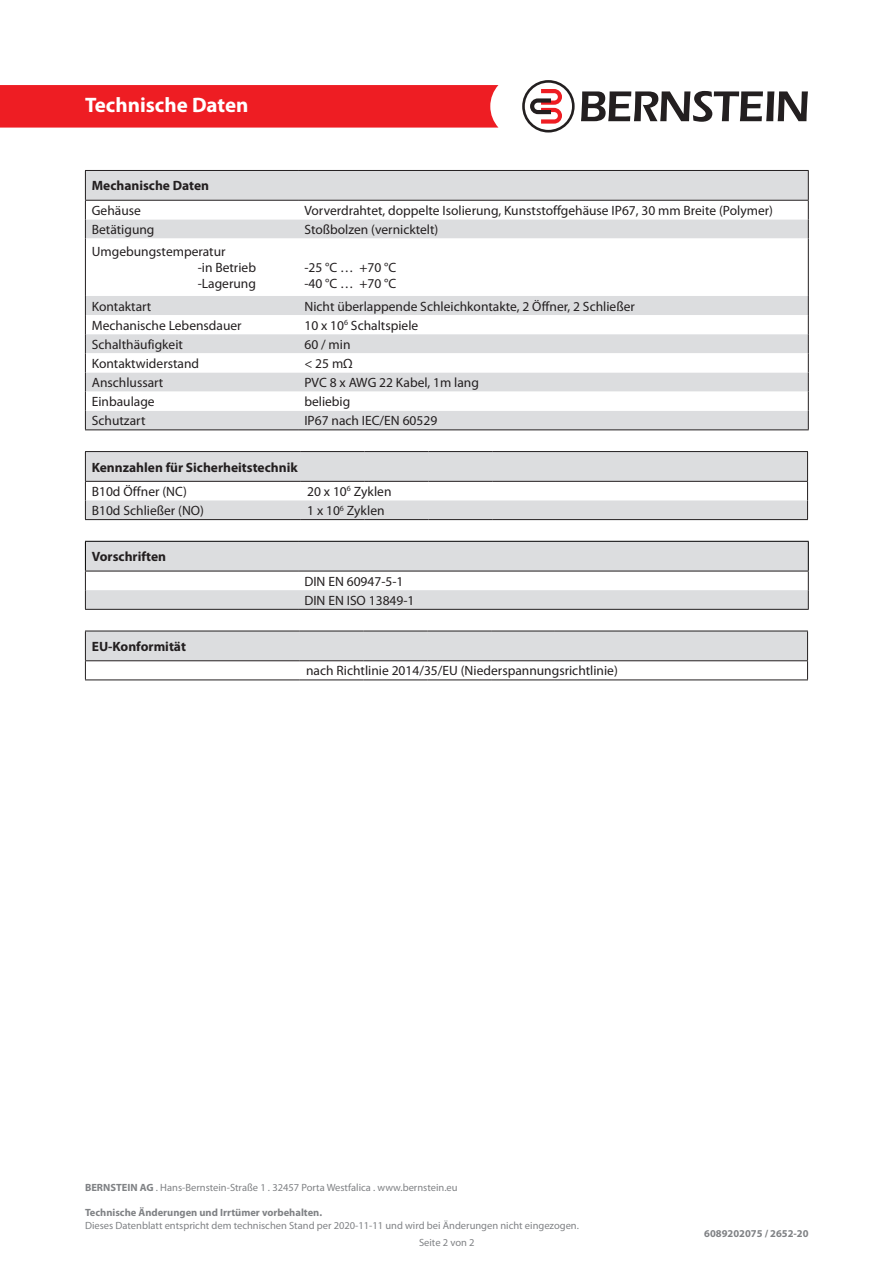
<style>
.page{position:relative;width:893px;height:1263px;background:#fff}
.page>*{position:absolute;margin:0;border:0;box-sizing:border-box;transform-origin:0 0}
.t1{font:700 21px "Myriad Pro";color:#fff}
.t2{font:13.5px "Myriad Pro";color:#231f20}
.t3{font:700 13.5px "Myriad Pro";color:#231f20}
.t4{font:10.5px "Myriad Pro";color:#808285}
.t5{font:700 10.5px "Myriad Pro";color:#808285}
.s1{font-weight:700}
</style>
<div class="page">
<div style="left:0;top:85px;width:498px;height:43px;background:#ee1d23"></div>
<svg style="left:581px;top:91px;width:227px;height:31px"></svg>
<svg style="left:522px;top:80px;width:53px;height:53px"></svg>
<div style="left:86px;top:171px;width:722px;height:258px;background:#dcdddf"></div>
<svg style="left:86px;top:201px;width:722px;height:210px"></svg>
<svg style="left:85px;top:171px;width:1px;height:67px"></svg>
<svg style="left:808px;top:171px;width:1px;height:67px"></svg>
<hr style="left:85px;top:238px;width:1px;height:58px;background:#231f20">
<hr style="left:808px;top:238px;width:1px;height:58px;background:#231f20">
<svg style="left:85px;top:296px;width:1px;height:133px"></svg>
<svg style="left:808px;top:296px;width:1px;height:133px"></svg>
<hr style="left:85px;top:429px;width:213px;height:1px;background:#231f20">
<hr style="left:298px;top:429px;width:511px;height:1px;background:#231f20">
<hr style="left:85px;top:170px;width:213px;height:1px;background:#231f20">
<hr style="left:298px;top:170px;width:511px;height:1px;background:#231f20">
<hr style="left:85px;top:200px;width:213px;height:1px;background:#231f20">
<hr style="left:298px;top:200px;width:511px;height:1px;background:#231f20">
<svg style="left:86px;top:542px;width:722px;height:67px;fill:#dcdddf"></svg>
<hr style="left:85px;top:541px;width:213px;height:1px;background:#000">
<hr style="left:298px;top:541px;width:511px;height:1px;background:#000">
<hr style="left:85px;top:571px;width:213px;height:1px;background:#231f20">
<hr style="left:298px;top:571px;width:511px;height:1px;background:#231f20">
<svg style="left:85px;top:542px;width:1px;height:67px"></svg>
<svg style="left:808px;top:542px;width:1px;height:67px"></svg>
<hr style="left:85px;top:609px;width:213px;height:1px;background:#231f20">
<hr style="left:298px;top:609px;width:511px;height:1px;background:#231f20">
<svg style="left:85px;top:632px;width:723px;height:47px"></svg>
<hr style="left:85px;top:631px;width:215px;height:1px;background:#231f20">
<hr style="left:300px;top:631px;width:64px;height:1px;background:#231f20">
<hr style="left:364px;top:631px;width:63px;height:1px;background:#231f20">
<hr style="left:427px;top:631px;width:64px;height:1px;background:#231f20">
<hr style="left:491px;top:631px;width:64px;height:1px;background:#231f20">
<hr style="left:555px;top:631px;width:253px;height:1px;background:#231f20">
<hr style="left:85px;top:660px;width:215px;height:1px;background:#231f20">
<hr style="left:300px;top:660px;width:64px;height:1px;background:#231f20">
<hr style="left:364px;top:660px;width:63px;height:1px;background:#231f20">
<hr style="left:427px;top:660px;width:64px;height:1px;background:#231f20">
<hr style="left:491px;top:660px;width:64px;height:1px;background:#231f20">
<hr style="left:555px;top:660px;width:253px;height:1px;background:#231f20">
<hr style="left:85px;top:679px;width:215px;height:1px;background:#231f20">
<hr style="left:300px;top:679px;width:64px;height:1px;background:#231f20">
<hr style="left:364px;top:679px;width:63px;height:1px;background:#231f20">
<hr style="left:427px;top:679px;width:64px;height:1px;background:#231f20">
<hr style="left:491px;top:679px;width:64px;height:1px;background:#231f20">
<hr style="left:555px;top:679px;width:253px;height:1px;background:#231f20">
<svg style="left:86px;top:452px;width:721px;height:67px;fill:#dcdddf"></svg>
<hr style="left:85px;top:481px;width:216px;height:1px;background:#231f20">
<hr style="left:301px;top:481px;width:64px;height:1px;background:#231f20">
<hr style="left:365px;top:481px;width:63px;height:1px;background:#231f20">
<hr style="left:428px;top:481px;width:64px;height:1px;background:#231f20">
<hr style="left:492px;top:481px;width:64px;height:1px;background:#231f20">
<hr style="left:556px;top:481px;width:252px;height:1px;background:#231f20">
<hr style="left:85px;top:519px;width:216px;height:1px;background:#231f20">
<hr style="left:301px;top:519px;width:64px;height:1px;background:#231f20">
<hr style="left:365px;top:519px;width:63px;height:1px;background:#231f20">
<hr style="left:428px;top:519px;width:64px;height:1px;background:#231f20">
<hr style="left:492px;top:519px;width:64px;height:1px;background:#231f20">
<hr style="left:556px;top:519px;width:252px;height:1px;background:#231f20">
<svg style="left:85px;top:452px;width:1px;height:67px"></svg>
<svg style="left:807px;top:452px;width:1px;height:67px"></svg>
<hr style="left:85px;top:451px;width:216px;height:1px;background:#231f20">
<hr style="left:301px;top:451px;width:64px;height:1px;background:#231f20">
<hr style="left:365px;top:451px;width:63px;height:1px;background:#231f20">
<hr style="left:428px;top:451px;width:64px;height:1px;background:#231f20">
<hr style="left:492px;top:451px;width:64px;height:1px;background:#231f20">
<hr style="left:556px;top:451px;width:252px;height:1px;background:#231f20">
<h1 class="t1" style="left:85px;top:91px;width:165px">Technische Daten</h1>
<p class="t3" style="left:92px;top:177px;width:119px">Mechanische Daten</p>
<p class="t2" style="left:92px;top:202px;width:51px">Gehäuse</p>
<p class="t2" style="left:304px;top:202px;width:470px">Vorverdrahtet, doppelte Isolierung, Kunststoffgehäuse IP67, 30 mm Breite (Polymer)</p>
<p class="t2" style="left:92px;top:221px;width:64px">Betätigung</p>
<p class="t2" style="left:304px;top:221px;width:135px">Stoßbolzen (vernicktelt)</p>
<p class="t2" style="left:92px;top:243px;width:135px">Umgebungstemperatur</p>
<p class="t2" style="left:198px;top:259px;width:60px">-in Betrieb</p>
<p class="t2" style="left:198px;top:276px;width:60px">-Lagerung</p>
<p class="t2" style="left:304px;top:259px;width:93px">-25 °C … +70 °C</p>
<p class="t2" style="left:304px;top:276px;width:93px">-40 °C … +70 °C</p>
<p class="t2" style="left:92px;top:298px;width:61px">Kontaktart</p>
<p class="t2" style="left:304px;top:298px;width:332px">Nicht überlappende Schleichkontakte, 2 Öffner, 2 Schließer</p>
<p class="t2" style="left:92px;top:317px;width:151px">Mechanische Lebensdauer</p>
<p class="t2" style="left:304px;top:317px;width:115px">10 x 10<sup>6</sup> Schaltspiele</p>
<p class="t2" style="left:92px;top:336px;width:93px">Schalthäufigkeit</p>
<p class="t2" style="left:304px;top:336px;width:48px">60 / min</p>
<p class="t2" style="left:92px;top:355px;width:109px">Kontaktwiderstand</p>
<p class="t2" style="left:304px;top:355px;width:50px">&lt; 25 mΩ</p>
<p class="t2" style="left:92px;top:374px;width:73px">Anschlussart</p>
<p class="t2" style="left:304px;top:374px;width:176px">PVC 8 x AWG 22 Kabel, 1m lang</p>
<p class="t2" style="left:92px;top:393px;width:64px">Einbaulage</p>
<p class="t2" style="left:304px;top:393px;width:47px">beliebig</p>
<p class="t2" style="left:92px;top:412px;width:55px">Schutzart</p>
<p class="t2" style="left:304px;top:412px;width:134px">IP67 nach IEC/EN 60529</p>
<p class="t3" style="left:92px;top:458px;width:207px">Kennzahlen für Sicherheitstechnik</p>
<p class="t2" style="left:92px;top:483px;width:97px">B10d Öffner (NC)</p>
<p class="t2" style="left:307px;top:483px;width:86px">20 x 10<sup>6</sup> Zyklen</p>
<p class="t2" style="left:92px;top:502px;width:114px">B10d Schließer (NO)</p>
<p class="t2" style="left:307px;top:502px;width:79px">1 x 10<sup>6</sup> Zyklen</p>
<p class="t3" style="left:92px;top:548px;width:76px">Vorschriften</p>
<p class="t3" style="left:92px;top:638px;width:96px">EU-Konformität</p>
<p class="t2" style="left:304px;top:573px;width:101px">DIN EN 60947-5-1</p>
<p class="t2" style="left:304px;top:592px;width:112px">DIN EN ISO 13849-1</p>
<p class="t2" style="left:306px;top:662px;width:313px">nach Richtlinie 2014/35/EU (Niederspannungsrichtlinie)</p>
<p class="t4" style="left:85px;top:1181px;width:374px"><span class="s1">BERNSTEIN AG</span> . Hans-Bernstein-Straße 1 . 32457 Porta Westfalica . www.bernstein.eu</p>
<p class="t5" style="left:85px;top:1206px;width:239px">Technische Änderungen und Irrtümer vorbehalten.</p>
<p class="t4" style="left:85px;top:1219px;width:495px">Dieses Datenblatt entspricht dem technischen Stand per 2020-11-11 und wird bei Änderungen nicht eingezogen.</p>
<p class="t4" style="left:419px;top:1236px;width:57px">Seite 2 von 2</p>
<p class="t5" style="left:704px;top:1227px;width:106px">6089202075 / 2652-20</p>
</div>
